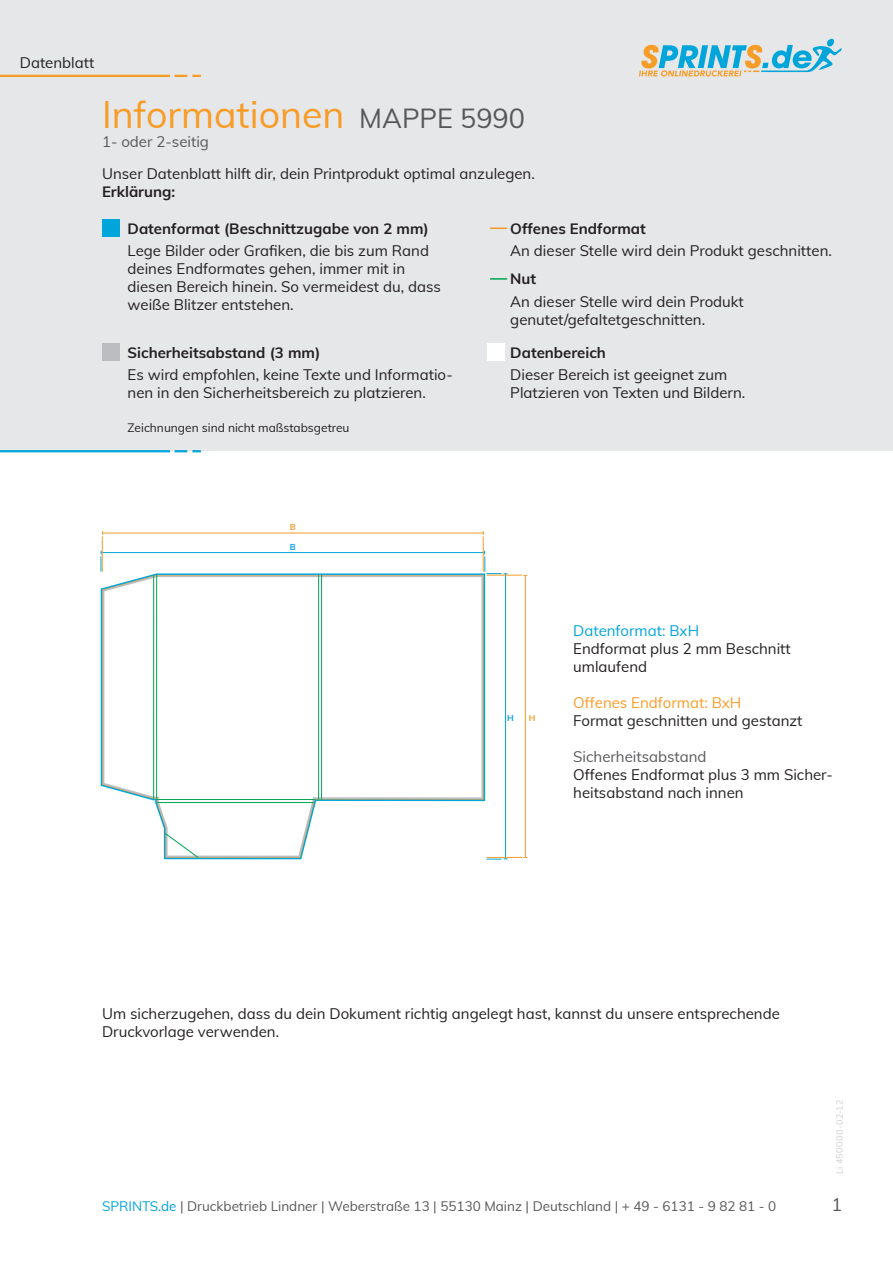
<style>
.page{position:relative;width:893px;height:1263px;background:#fff}
.page>*{position:absolute;margin:0;border:0;box-sizing:border-box;transform-origin:0 0}
.t1{font:37.5px "Muli";color:#f89c28}
.t2{font:27px "Muli";color:#57585a}
.t3{font:18px "Muli";color:#57585a}
.t4{font:15px/18px "Muli";color:#231f20}
.t5{font:700 15px "Muli";color:#231f20}
.t6{font:15px "Muli";color:#57585a}
.t7{font:15px "Muli";color:#f89c28}
.t8{font:15px "Muli";color:#00a5da}
.t9{font:13.5px "Muli";color:#57585a}
.t10{font:12px "Muli";color:#231f20}
.t11{font:9px "Muli";letter-spacing:.04em;color:#cfd0d2}
.t12{font:700 8.55px "Muli";color:#00a5da}
.t13{font:700 8.55px "Muli";color:#f89c28}
.s1{color:#00a5da}
</style>
<div class="page">
<div style="left:0;top:0;width:893px;height:451px;background:#e6e7e9"></div>
<hr style="left:0;top:75px;width:170px;height:2px;background:#f89c28">
<svg style="left:175px;top:75px;width:26px;height:2px"></svg>
<svg style="left:639px;top:39px;width:203px;height:38px"></svg>
<hr style="left:0;top:450px;width:170px;height:2px;background:#00a5da">
<svg style="left:175px;top:450px;width:26px;height:2px"></svg>
<hr style="left:101px;top:552px;width:384px;height:1px;background:#00a5da">
<hr style="left:103px;top:533px;width:380px;height:1px;background:#f89c28">
<svg style="left:101px;top:551px;width:1px;height:21px"></svg>
<hr style="left:102px;top:536px;width:1px;height:36px;background:#f89c28">
<hr style="left:483px;top:536px;width:1px;height:36px;background:#f89c28">
<hr style="left:505px;top:574px;width:1px;height:285px;background:#00a5da">
<hr style="left:525px;top:575px;width:1px;height:282px;background:#f89c28">
<svg style="left:484px;top:551px;width:23px;height:23px"></svg>
<hr style="left:487px;top:575px;width:35px;height:1px;background:#f89c28">
<hr style="left:487px;top:857px;width:35px;height:1px;background:#f89c28">
<svg style="left:486px;top:858px;width:21px;height:2px"></svg>
<div style="left:102px;top:220px;width:17px;height:17px;background:#00a5da"></div>
<div style="left:102px;top:344px;width:17px;height:17px;background:#bcbdc0"></div>
<div style="left:487px;top:344px;width:17px;height:17px;background:#fff"></div>
<svg style="left:490px;top:227px;width:17px;height:2px"></svg>
<svg style="left:490px;top:278px;width:17px;height:2px"></svg>
<svg style="left:101px;top:573px;width:384px;height:286px"></svg>
<hr style="left:156px;top:575px;width:1px;height:224px;background:#00a54f">
<hr style="left:318px;top:575px;width:1px;height:224px;background:#00a54f">
<hr style="left:157px;top:799px;width:158px;height:1px;background:#00a54f">
<hr style="left:321px;top:575px;width:1px;height:224px;background:#00a54f">
<hr style="left:153px;top:576px;width:1px;height:223px;background:#00a54f">
<hr style="left:157px;top:802px;width:157px;height:1px;background:#00a54f">
<svg style="left:165px;top:833px;width:34px;height:25px"></svg>
<p class="t4" style="left:20px;top:52px;width:76px">Datenblatt</p>
<h1 class="t1" style="left:102px;top:87px;width:244px">Informationen</h1>
<p class="t6" style="left:102px;top:130px;width:108px">1- oder 2-seitig</p>
<h2 class="t2" style="left:359px;top:99px;width:167px">MAPPE 5990</h2>
<p class="t4" style="left:102px;top:164px;width:434px">Unser Datenblatt hilft dir, dein Printprodukt optimal anzulegen.</p>
<p class="t5" style="left:102px;top:180px;width:75px">Erklärung:</p>
<p class="t5" style="left:128px;top:217px;width:303px">Datenformat (Beschnittzugabe von 2 mm)</p>
<p class="t4" style="left:128px;top:241px;width:315px">Lege Bilder oder Grafiken, die bis zum Rand deines Endformates gehen, immer mit in diesen Bereich hinein. So vermeidest du, dass weiße Blitzer entstehen.</p>
<p class="t5" style="left:128px;top:341px;width:194px">Sicherheitsabstand (3 mm)</p>
<p class="t4" style="left:128px;top:365px;width:327px">Es wird empfohlen, keine Texte und Informatio&shy;nen in den Sicherheitsbereich zu platzieren.</p>
<p class="t10" style="left:128px;top:419px;width:223px">Zeichnungen sind nicht maßstabsgetreu</p>
<p class="t5" style="left:510px;top:217px;width:137px">Offenes Endformat</p>
<p class="t4" style="left:510px;top:241px;width:323px">An dieser Stelle wird dein Produkt geschnitten.</p>
<p class="t5" style="left:510px;top:268px;width:27px">Nut</p>
<p class="t4" style="left:510px;top:292px;width:235px">An dieser Stelle wird dein Produkt genutet/gefaltetgeschnitten.</p>
<p class="t5" style="left:510px;top:341px;width:97px">Datenbereich</p>
<p class="t4" style="left:510px;top:365px;width:236px">Dieser Bereich ist geeignet zum<br>Platzieren von Texten und Bildern.</p>
<p class="t13" style="left:290px;top:520px;width:7px">B</p>
<p class="t12" style="left:290px;top:541px;width:7px">B</p>
<p class="t12" style="left:507px;top:711px;width:8px">H</p>
<p class="t13" style="left:529px;top:711px;width:8px">H</p>
<p class="t8" style="left:573px;top:620px;width:127px">Datenformat: BxH</p>
<p class="t4" style="left:573px;top:639px;width:219px">Endformat plus 2 mm Beschnitt umlaufend</p>
<p class="t7" style="left:573px;top:692px;width:170px">Offenes Endformat: BxH</p>
<p class="t4" style="left:573px;top:711px;width:231px">Format geschnitten und gestanzt</p>
<p class="t6" style="left:573px;top:746px;width:135px">Sicherheitsabstand</p>
<p class="t4" style="left:573px;top:765px;width:261px">Offenes Endformat plus 3 mm Sicher&shy;heitsabstand nach innen</p>
<p class="t4" style="left:102px;top:1004px;width:679px">Um sicherzugehen, dass du dein Dokument richtig angelegt hast, kannst du unsere entsprechende<br>Druckvorlage verwenden.</p>
<p class="t9" style="left:102px;top:1196px;width:676px"><span class="s1">SPRINTS.de</span> | Druckbetrieb Lindner | Weberstraße 13 | 55130 Mainz | Deutschland | + 49 - 6131 - 9 82 81 - 0</p>
<p class="t11" style="left:833px;top:1174px;width:76px;rotate:-90deg">Li 450000-02-12</p>
<p class="t3" style="left:831px;top:1191px;width:12px">1</p>
</div>
